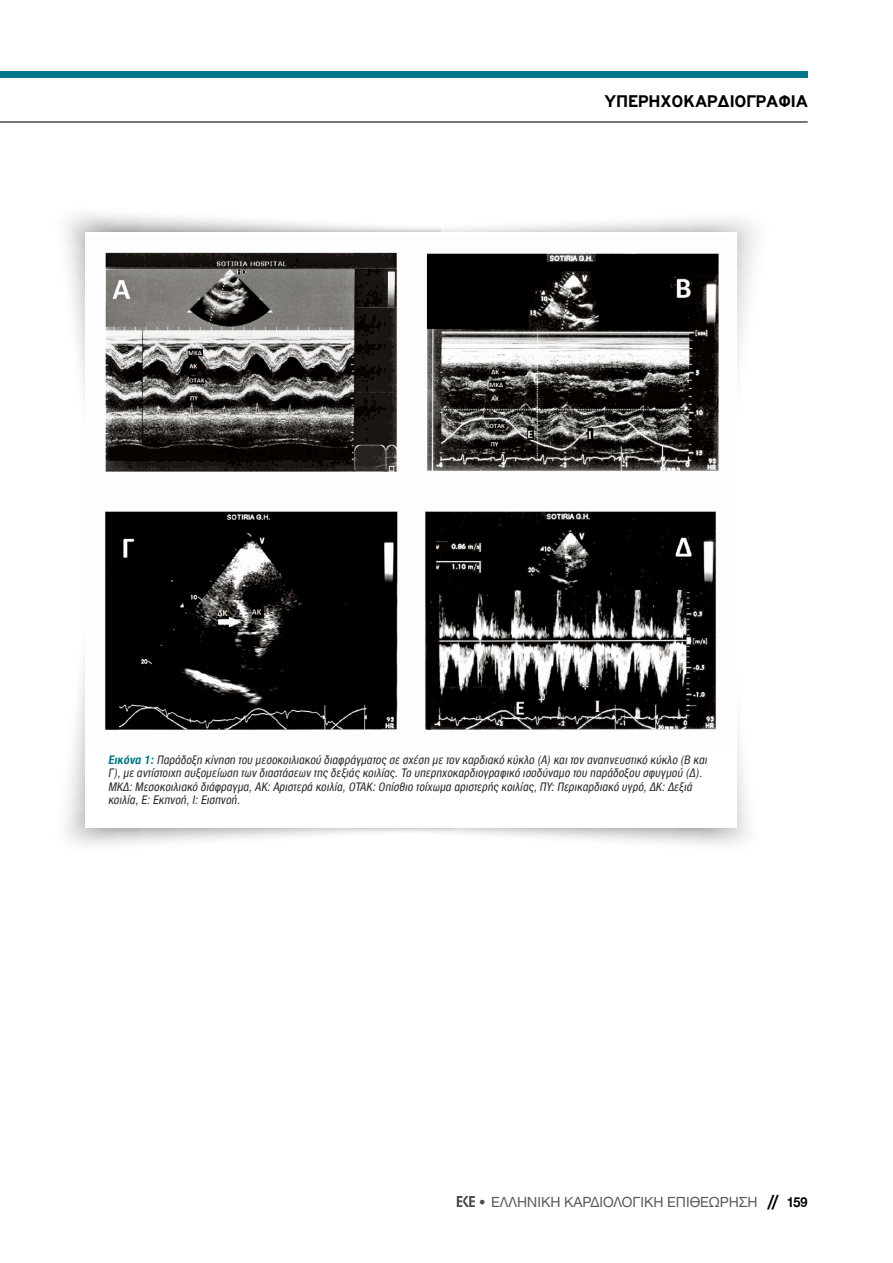
<style>
.page{position:relative;width:893px;height:1263px;background:#fff}
.page>*{position:absolute;margin:0;border:0;box-sizing:border-box;transform-origin:0 0}
.t1{font:700 18px "PF Highway Gothic";color:#000}
.t2{font:15px "Helvetica Neue Greek";color:#58595b}
.t3{font:italic condensed 12.75px/13.5px "Helvetica Neue Greek";letter-spacing:.02em;color:#292829}
.s1{font-weight:700;color:#007989}
.s2{color:#4d4d4f}
.s3{font-family:"Futura TGR";font-weight:700;font-size:16.5px;color:#000}
.s4{font-weight:700;color:#000}
</style>
<div class="page">
<svg style="left:457px;top:1196px;width:18px;height:11px"></svg>
<div style="left:0;top:72px;width:808px;height:6px;background:#007989"></div>
<hr style="left:0;top:121px;width:808px;height:1px;background:#000">
<div style="left:85px;top:232px;width:651px;height:596px;background:#fff"></div>
<img style="left:105px;top:252px;width:614px;height:478px">
<h1 class="t1" style="left:605px;top:91px;width:24px">Υπερη</h1>
<h1 class="t1" style="left:660px;top:91px;width:36px">χοκαρδ</h1>
<h1 class="t1" style="left:730px;top:91px;width:70px">ιογραφία</h1>
<p class="t3" style="left:108px;top:753px;width:602px"><span class="s1">Εικόνα 1:</span> Παράδοξη κίνηση του μεσοκοιλιακού διαφράγματος σε σχέση με τον καρδιακό κύκλο (Α) και τον αναπνευστικό κύκλο (Β και Γ), με αντίστοιχη αυξομείωση των διαστάσεων της δεξιάς κοιλίας. Το υπερηχοκαρδιογραφικό ισοδύναμο του παράδοξου σφυγμού (Δ).<br>ΜΚΔ: Μεσοκοιλιακό διάφραγμα, ΑΚ: Αριστερά κοιλία, ΟΤΑΚ: Οπίσθιο τοίχωμα αριστερής κοιλίας, ΠΥ: Περικαρδιακό υγρό, ΔΚ: Δεξιά κοιλία, Ε: Εκπνοή, Ι: Εισπνοή.</p>
<p class="t2" style="left:478px;top:1194px;width:331px"><span class="s2">•</span> EΛΛΗΝΙΚΗ ΚΑΡΔΙΟΛΟΓΙΚΗ ΕΠΙΘΕΩΡΗΣΗ <span class="s3">//</span> <span class="s4">159</span></p>
</div>
